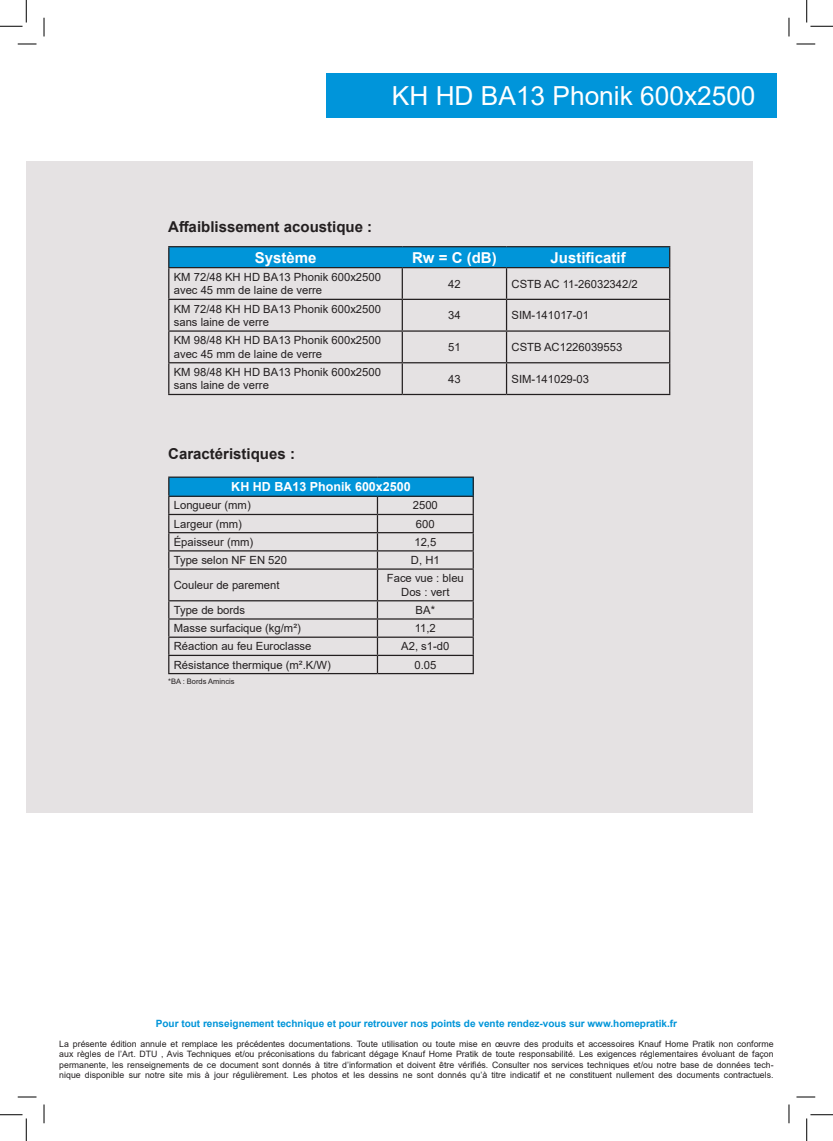
<style>
.page{position:relative;width:833px;height:1141px;background:#fff}
.page>*{position:absolute;margin:0;border:0;box-sizing:border-box;transform-origin:0 0}
.t1{font:26.25px "Arial";color:#fff}
.t2{font:700 15px "Arial";color:#231f20}
.t3{font:700 15px "Arial";color:#fff}
.t4{font:700 12.5px "Arial";color:#fff}
.t5{font:11.25px/13.5px "Arial";color:#231f20}
.t6{font:700 10px "Arial";color:#0095d9}
.t7{font:8.75px/10.5px "Arial";color:#231f20;text-align:justify}
.t8{font:7.5px "Arial";color:#231f20}
</style>
<div class="page">
<div style="left:326px;top:73px;width:450px;height:45px;background:#0095da"></div>
<div style="left:26px;top:161px;width:725px;height:651px;background:#e5e2e3"></div>
<hr style="left:505px;top:268px;width:2px;height:31px;background:#231f20">
<hr style="left:668px;top:267px;width:2px;height:32px;background:#231f20">
<hr style="left:168px;top:299px;width:234px;height:1px;background:#231f20">
<hr style="left:402px;top:299px;width:104px;height:1px;background:#231f20">
<hr style="left:506px;top:299px;width:164px;height:1px;background:#231f20">
<hr style="left:505px;top:300px;width:2px;height:30px;background:#231f20">
<hr style="left:668px;top:300px;width:2px;height:30px;background:#231f20">
<hr style="left:168px;top:330px;width:234px;height:1px;background:#231f20">
<hr style="left:402px;top:330px;width:104px;height:1px;background:#231f20">
<hr style="left:506px;top:330px;width:164px;height:1px;background:#231f20">
<hr style="left:505px;top:331px;width:2px;height:31px;background:#231f20">
<hr style="left:668px;top:331px;width:2px;height:31px;background:#231f20">
<hr style="left:168px;top:362px;width:234px;height:1px;background:#231f20">
<hr style="left:402px;top:362px;width:104px;height:1px;background:#231f20">
<hr style="left:506px;top:362px;width:164px;height:1px;background:#231f20">
<hr style="left:505px;top:363px;width:2px;height:31px;background:#231f20">
<hr style="left:668px;top:363px;width:2px;height:31px;background:#231f20">
<hr style="left:402px;top:394px;width:104px;height:1px;background:#231f20">
<hr style="left:506px;top:394px;width:164px;height:1px;background:#231f20">
<hr style="left:168px;top:268px;width:1px;height:31px;background:#231f20">
<hr style="left:401px;top:268px;width:1px;height:31px;background:#231f20">
<hr style="left:168px;top:300px;width:1px;height:30px;background:#231f20">
<hr style="left:401px;top:300px;width:1px;height:30px;background:#231f20">
<hr style="left:168px;top:331px;width:1px;height:31px;background:#231f20">
<hr style="left:401px;top:331px;width:1px;height:31px;background:#231f20">
<hr style="left:168px;top:363px;width:1px;height:31px;background:#231f20">
<hr style="left:401px;top:363px;width:1px;height:31px;background:#231f20">
<hr style="left:168px;top:394px;width:234px;height:1px;background:#231f20">
<hr style="left:168px;top:246px;width:234px;height:1px;background:#231f20">
<div style="left:168px;top:247px;width:500px;height:20px;background:#0095d9"></div>
<hr style="left:402px;top:246px;width:104px;height:1px;background:#231f20">
<hr style="left:506px;top:246px;width:164px;height:1px;background:#231f20">
<hr style="left:168px;top:267px;width:234px;height:1px;background:#231f20">
<hr style="left:402px;top:267px;width:104px;height:1px;background:#231f20">
<hr style="left:506px;top:267px;width:162px;height:1px;background:#231f20">
<hr style="left:668px;top:247px;width:2px;height:20px;background:#231f20">
<div style="left:169px;top:477px;width:304px;height:19px;background:#0095d9"></div>
<hr style="left:168px;top:514px;width:209px;height:1px;background:#231f20">
<hr style="left:377px;top:514px;width:96px;height:1px;background:#231f20">
<hr style="left:168px;top:532px;width:209px;height:1px;background:#231f20">
<hr style="left:377px;top:532px;width:96px;height:1px;background:#231f20">
<hr style="left:168px;top:550px;width:209px;height:1px;background:#231f20">
<hr style="left:377px;top:550px;width:96px;height:1px;background:#231f20">
<svg style="left:376px;top:497px;width:2px;height:71px"></svg>
<hr style="left:168px;top:568px;width:209px;height:1px;background:#231f20">
<hr style="left:168px;top:569px;width:1px;height:31px;background:#231f20">
<hr style="left:377px;top:568px;width:96px;height:1px;background:#231f20">
<hr style="left:376px;top:569px;width:2px;height:31px;background:#231f20">
<hr style="left:472px;top:569px;width:1px;height:31px;background:#231f20">
<hr style="left:168px;top:600px;width:209px;height:1px;background:#231f20">
<hr style="left:377px;top:600px;width:96px;height:1px;background:#231f20">
<hr style="left:168px;top:618px;width:209px;height:1px;background:#231f20">
<hr style="left:377px;top:618px;width:96px;height:1px;background:#231f20">
<hr style="left:168px;top:636px;width:209px;height:1px;background:#231f20">
<hr style="left:377px;top:636px;width:96px;height:1px;background:#231f20">
<hr style="left:168px;top:654px;width:209px;height:2px;background:#231f20">
<svg style="left:168px;top:601px;width:1px;height:72px"></svg>
<hr style="left:377px;top:654px;width:96px;height:2px;background:#231f20">
<svg style="left:376px;top:601px;width:2px;height:72px"></svg>
<svg style="left:472px;top:601px;width:1px;height:72px"></svg>
<hr style="left:168px;top:673px;width:209px;height:1px;background:#231f20">
<hr style="left:377px;top:673px;width:96px;height:1px;background:#231f20">
<hr style="left:168px;top:476px;width:209px;height:1px;background:#231f20">
<svg style="left:168px;top:478px;width:1px;height:90px"></svg>
<hr style="left:377px;top:476px;width:96px;height:1px;background:#231f20">
<svg style="left:472px;top:478px;width:1px;height:90px"></svg>
<hr style="left:168px;top:495px;width:209px;height:2px;background:#231f20">
<hr style="left:377px;top:495px;width:96px;height:2px;background:#231f20">
<svg style="left:18px;top:43px;width:18px;height:2px"></svg>
<svg style="left:796px;top:43px;width:18px;height:2px"></svg>
<svg style="left:18px;top:1096px;width:18px;height:1px"></svg>
<svg style="left:796px;top:1096px;width:18px;height:1px"></svg>
<svg style="left:43px;top:18px;width:2px;height:18px"></svg>
<svg style="left:43px;top:1104px;width:2px;height:19px"></svg>
<svg style="left:788px;top:18px;width:1px;height:18px"></svg>
<svg style="left:788px;top:1104px;width:1px;height:19px"></svg>
<svg style="left:0;top:0;width:27px;height:27px"></svg>
<svg style="left:0;top:1114px;width:27px;height:26px"></svg>
<svg style="left:806px;top:0;width:26px;height:27px"></svg>
<svg style="left:806px;top:1114px;width:26px;height:26px"></svg>
<p class="t1" style="left:391px;top:78px;width:365px">KH HD BA13 Phonik 600x2500</p>
<p class="t2" style="left:168px;top:216px;width:205px">Affaiblissement acoustique :</p>
<p class="t3" style="left:254px;top:247px;width:63px">Système</p>
<p class="t3" style="left:412px;top:247px;width:86px">Rw = C (dB)</p>
<p class="t3" style="left:550px;top:247px;width:77px">Justificatif</p>
<p class="t5" style="left:174px;top:270px;width:208px">KM 72/48 KH HD BA13 Phonik 600x2500 avec 45 mm de laine de verre</p>
<p class="t5" style="left:448px;top:277px;width:14px">42</p>
<p class="t5" style="left:511px;top:277px;width:128px">CSTB AC 11-26032342/2</p>
<p class="t5" style="left:174px;top:302px;width:208px">KM 72/48 KH HD BA13 Phonik 600x2500 sans laine de verre</p>
<p class="t5" style="left:448px;top:308px;width:14px">34</p>
<p class="t5" style="left:511px;top:308px;width:79px">SIM-141017-01</p>
<p class="t5" style="left:174px;top:333px;width:208px">KM 98/48 KH HD BA13 Phonik 600x2500 avec 45 mm de laine de verre</p>
<p class="t5" style="left:448px;top:340px;width:14px">51</p>
<p class="t5" style="left:511px;top:340px;width:112px">CSTB AC1226039553</p>
<p class="t5" style="left:174px;top:365px;width:208px">KM 98/48 KH HD BA13 Phonik 600x2500 sans laine de verre</p>
<p class="t5" style="left:448px;top:372px;width:14px">43</p>
<p class="t5" style="left:511px;top:372px;width:79px">SIM-141029-03</p>
<p class="t2" style="left:168px;top:443px;width:128px">Caractéristiques :</p>
<p class="t4" style="left:231px;top:478px;width:181px">KH HD BA13 Phonik 600x2500</p>
<p class="t5" style="left:174px;top:498px;width:78px">Longueur (mm)</p>
<p class="t5" style="left:412px;top:498px;width:27px">2500</p>
<p class="t5" style="left:174px;top:517px;width:70px">Largeur (mm)</p>
<p class="t5" style="left:415px;top:517px;width:20px">600</p>
<p class="t5" style="left:174px;top:535px;width:81px">Épaisseur (mm)</p>
<p class="t5" style="left:414px;top:535px;width:23px">12,5</p>
<p class="t5" style="left:174px;top:553px;width:115px">Type selon NF EN 520</p>
<p class="t5" style="left:410px;top:553px;width:30px">D, H1</p>
<p class="t5" style="left:174px;top:578px;width:107px">Couleur de parement</p>
<p class="t5" style="left:386px;top:571px;width:78px">Face vue : bleu</p>
<p class="t5" style="left:401px;top:585px;width:50px">Dos : vert</p>
<p class="t5" style="left:174px;top:603px;width:73px">Type de bords</p>
<p class="t5" style="left:415px;top:603px;width:21px">BA*</p>
<p class="t5" style="left:174px;top:621px;width:128px">Masse surfacique (kg/m²)</p>
<p class="t5" style="left:414px;top:621px;width:23px">11,2</p>
<p class="t5" style="left:174px;top:639px;width:139px">Réaction au feu Euroclasse</p>
<p class="t5" style="left:401px;top:639px;width:50px">A2, s1-d0</p>
<p class="t5" style="left:174px;top:657px;width:158px">Résistance thermique (m².K/W)</p>
<p class="t5" style="left:414px;top:657px;width:23px">0.05</p>
<p class="t8" style="left:168px;top:675px;width:68px">*BA : Bords Amincis</p>
<p class="t6" style="left:156px;top:1016px;width:522px">Pour tout renseignement technique et pour retrouver nos points de vente rendez-vous sur www.homepratik.fr</p>
<p class="t7" style="left:59px;top:1038px;width:715px">La présente édition annule et remplace les précédentes documentations. Toute utilisation ou toute mise en œuvre des produits et accessoires Knauf Home Pratik non conforme aux règles de l’Art. DTU , Avis Techniques et/ou préconisations du fabricant dégage Knauf Home Pratik de toute responsabilité. Les exigences réglementaires évoluant de façon permanente, les renseignements de ce document sont donnés à titre d’information et doivent être vérifiés. Consulter nos services techniques et/ou notre base de données tech&shy;nique disponible sur notre site mis à jour régulièrement. Les photos et les dessins ne sont donnés qu’à titre indicatif et ne constituent nullement des documents contractuels.</p>
</div>
